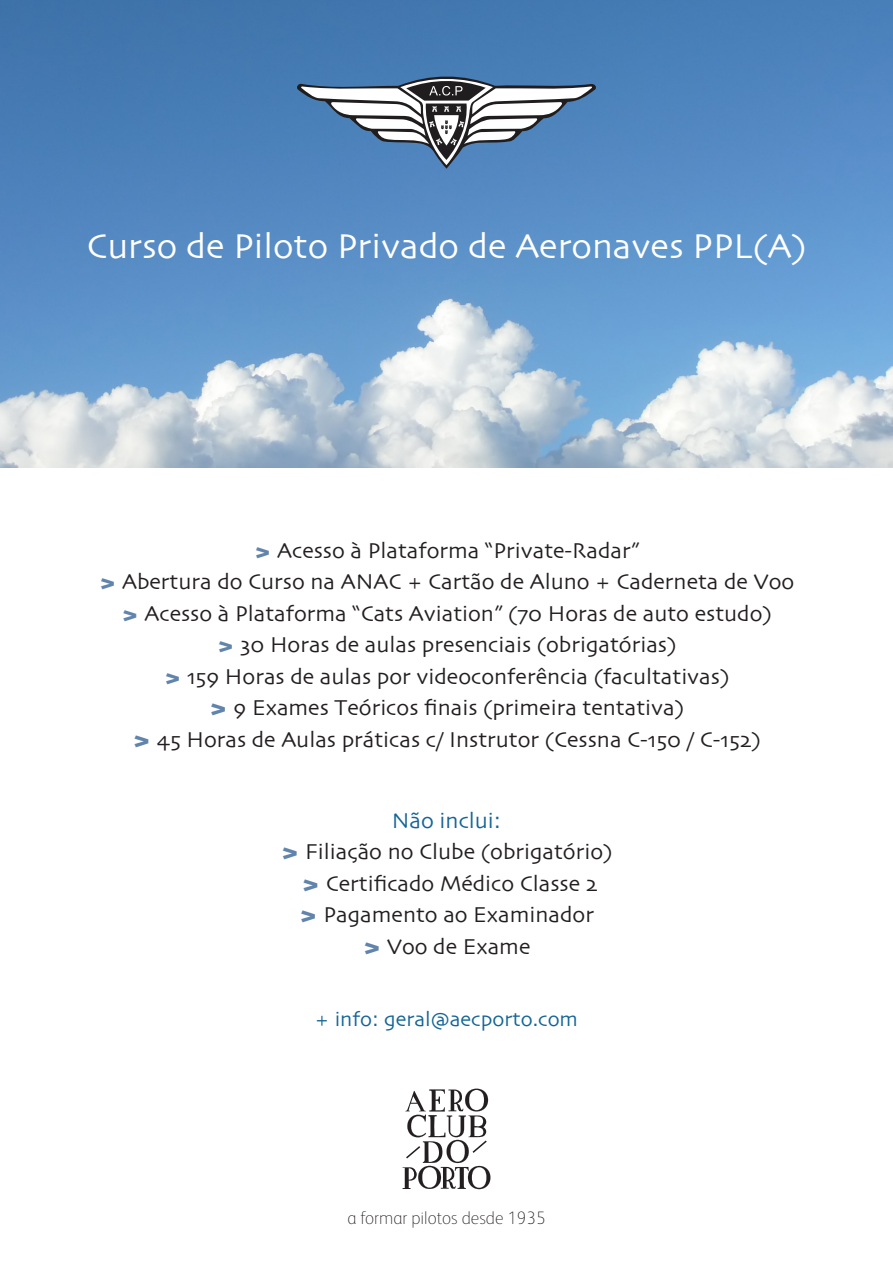
<style>
.page{position:relative;width:893px;height:1263px;background:#fff}
.page>*{position:absolute;margin:0;border:0;box-sizing:border-box;transform-origin:0 0}
.t1{font:36px "Skia";color:#fff}
.t2{font:22.5px/31.5px "Skia";color:#231f20;text-align:center}
.t3{font:21px "Skia";color:#146597}
.t4{font:100 18px "FS Albert Pro";color:#231f20}
.s1{font-size:21px;color:#6184ad}
.s2{color:#6184ad}
.s3{color:#146597}
</style>
<div class="page">
<img style="left:0;top:0;width:893px;height:468px">
<svg style="left:403px;top:1089px;width:87px;height:100px"></svg>
<svg style="left:295px;top:73px;width:302px;height:96px"></svg>
<h1 class="t1" style="left:87px;top:230px;width:721px">Curso de Piloto Privado de Aeronaves PPL(A)</h1>
<p class="t2" style="left:99px;top:536px;width:697px"><span class="s1">&gt;</span> Acesso à Plataforma “Private-Radar”<br><span class="s1">&gt;</span> Abertura do Curso na ANAC + Cartão de Aluno + Caderneta de Voo <span class="s1">&gt;</span> Acesso à Plataforma “Cats Aviation” (70 Horas de auto estudo)<br><span class="s1">&gt;</span> 30 Horas de aulas presenciais (obrigatórias)<br><span class="s1">&gt;</span> 159 Horas de aulas por videoconferência (facultativas)<br><span class="s2">&gt;</span> 9 Exames Teóricos finais (primeira tentativa)<br><span class="s2">&gt;</span> 45 Horas de Aulas práticas c/ Instrutor (Cessna C-150 / C-152)</p>
<p class="t2" style="left:281px;top:806px;width:333px"><span class="s3">Não inclui:<br></span><span class="s2">&gt;</span> Filiação no Clube (obrigatório) <span class="s2">&gt;</span> Certificado Médico Classe 2<br><span class="s2">&gt;</span> Pagamento ao Examinador<br><span class="s2">&gt;</span> Voo de Exame</p>
<p class="t3" style="left:315px;top:1010px;width:265px">+ info: geral@aecporto.com</p>
<p class="t4" style="left:347px;top:1206px;width:200px">a formar pilotos desde 1935</p>
</div>
